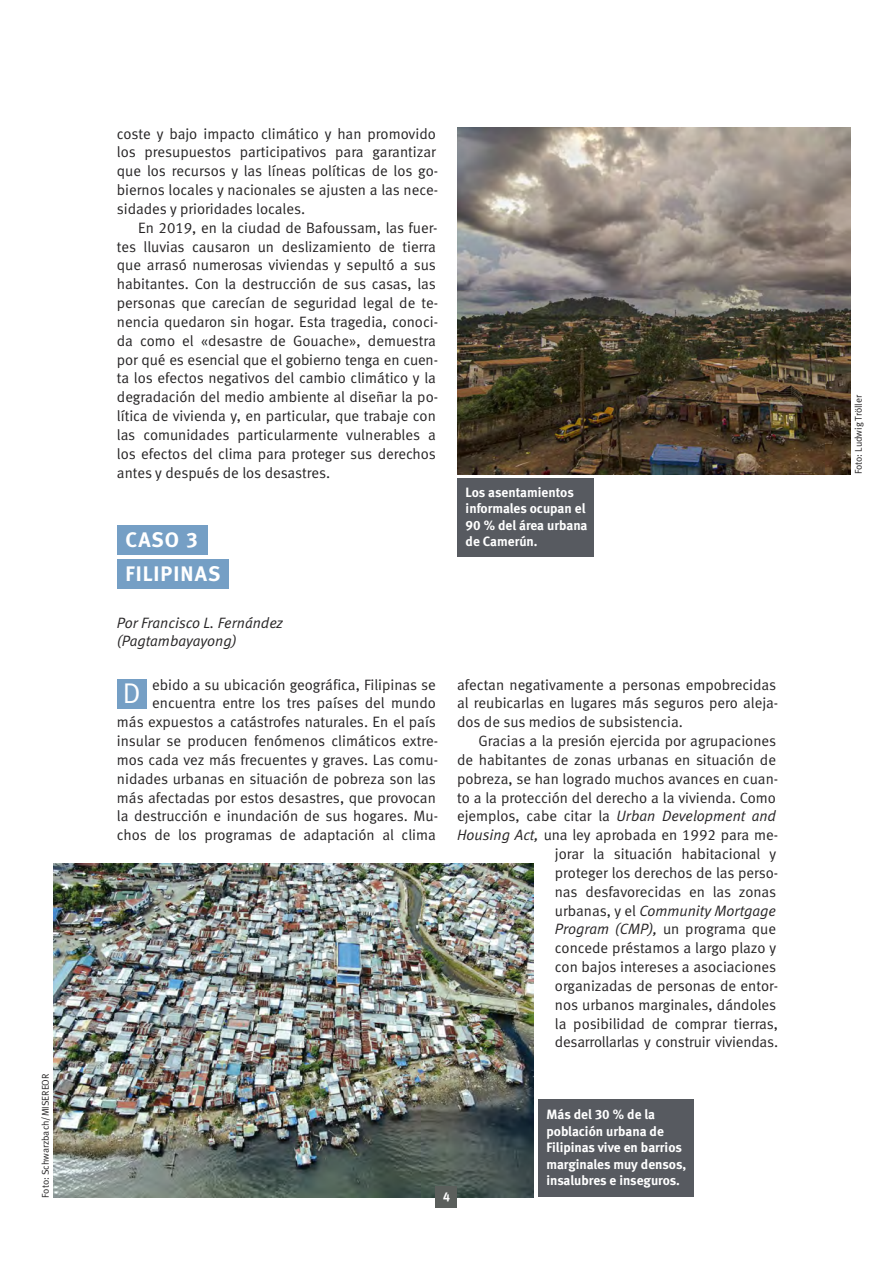
<style>
.page{position:relative;width:893px;height:1263px;background:#fff}
.page>*{position:absolute;margin:0;border:0;box-sizing:border-box;transform-origin:0 0}
.t1{font:28.5px "Meta Normal LF";color:#fff}
.t2{font:21px/34.8px "Meta Bold LF";letter-spacing:.05em;color:#fff}
.t3{font:15px/18.8px "Meta Normal LF";color:#272526}
.t4{font:italic 15px/18.8px "Meta Normal LF";color:#272526}
.t5{font:13.5px/16.5px "Meta Bold LF";color:#fff}
.t6{font:12.75px "Meta Plus Bold Caps";color:#fff}
.t7{font:9.75px "Meta Normal LF";letter-spacing:-.005em;color:#272526}
.s1{font-style:italic}
</style>
<div class="page">
<div style="left:117px;top:525px;width:90px;height:30px;background:#759fc5"></div>
<div style="left:117px;top:559px;width:111px;height:30px;background:#759fc5"></div>
<div style="left:117px;top:679px;width:30px;height:30px;background:#759fc5"></div>
<div style="left:457px;top:478px;width:136px;height:79px;background:#575a60"></div>
<img style="left:457px;top:128px;width:393px;height:346px">
<img style="left:53px;top:863px;width:481px;height:334px">
<div style="left:538px;top:1099px;width:155px;height:98px;background:#575a60"></div>
<div style="left:436px;top:1186px;width:21px;height:22px;background:#5b5f5c"></div>
<p class="t7" style="left:42px;top:1198px;width:125px;rotate:-90deg">Foto: Schwarzbach/MISEREOR</p>
<p class="t3" style="left:117px;top:125px;width:323px">coste y bajo impacto climático y han promovido los presupuestos participativos para garantizar que los recursos y las líneas políticas de los go&shy;biernos locales y nacionales se ajusten a las nece&shy;sidades y prioridades locales.</p>
<p class="t3" style="left:117px;top:220px;width:323px;text-indent:21px">En 2019, en la ciudad de Bafoussam, las fuer&shy;tes lluvias causaron un deslizamiento de tierra que arrasó numerosas viviendas y sepultó a sus habitantes. Con la destrucción de sus casas, las personas que carecían de seguridad legal de te&shy;nencia quedaron sin hogar. Esta tragedia, conoci&shy;da como el «desastre de Gouache», demuestra por qué es esencial que el gobierno tenga en cuen&shy;ta los efectos negativos del cambio climático y la degradación del medio ambiente al diseñar la po&shy;lítica de vivienda y, en particular, que trabaje con las comunidades particularmente vulnerables a los efectos del clima para proteger sus derechos antes y después de los desastres.</p>
<h2 class="t2" style="left:125px;top:524px;width:96px">CASO 3<br>FILIPINAS</h2>
<p class="t4" style="left:117px;top:614px;width:167px">Por Francisco L. Fernández (Pagtambayayong)</p>
<h1 class="t1" style="left:123px;top:684px;width:19px">D</h1>
<p class="t3" style="left:117px;top:676px;width:323px;text-align:right">ebido a su ubicación geográfica, Filipinas se encuentra entre los tres países del mundo<br>más expuestos a catástrofes naturales. En el país insular se producen fenómenos climáticos extre&shy;mos cada vez más frecuentes y graves. Las comu&shy;nidades urbanas en situación de pobreza son las más afectadas por estos desastres, que provocan la destrucción e inundación de sus hogares. Mu&shy;chos de los programas de adaptación al clima</p>
<p class="t5" style="left:466px;top:485px;width:123px">Los asentamientos informales ocupan el<br>90 % del área urbana de Camerún.</p>
<p class="t3" style="left:457px;top:676px;width:323px">afectan negativamente a personas empobrecidas al reubicarlas en lugares más seguros pero aleja&shy;dos de sus medios de subsistencia.</p>
<p class="t3" style="left:457px;top:733px;width:323px;text-align:right">Gracias a la presión ejercida por agrupaciones<br>de habitantes de zonas urbanas en situación de pobreza, se han logrado muchos avances en cuan&shy;to a la protección del derecho a la vivienda. Como ejemplos, cabe citar la <span class="s1">Urban Development and Housing Act,</span> una ley aprobada en 1992 para me&shy;jorar la situación habitacional y<br>proteger los derechos de las perso-<br>nas desfavorecidas en las zonas<br>urbanas, y el <span class="s1">Community Mortgage<br>Program (CMP),</span> un programa que<br>concede préstamos a largo plazo y<br>con bajos intereses a asociaciones<br>organizadas de personas de entor-<br>nos urbanos marginales, dándoles<br>la posibilidad de comprar tierras,<br>desarrollarlas y construir viviendas.</p>
<p class="t5" style="left:546px;top:1107px;width:141px">Más del 30 % de la población urbana de<br>Filipinas vive en barrios marginales muy densos, insalubres e inseguros.</p>
<p class="t6" style="left:443px;top:1189px;width:8px">4</p>
<p class="t7" style="left:855px;top:474px;width:81px;rotate:-90deg">Foto: Ludwig Tröller</p>
</div>
